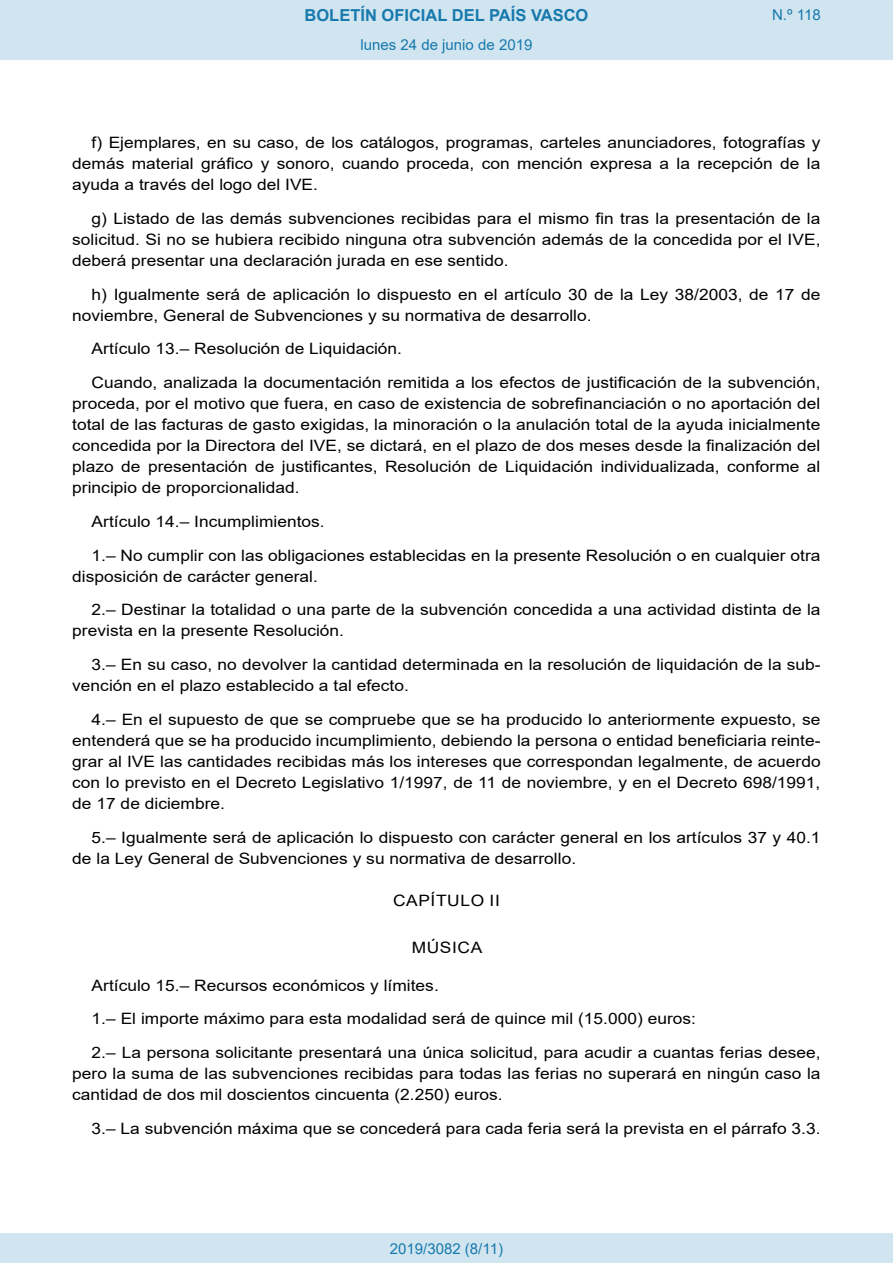
<style>
.page{position:relative;width:893px;height:1263px;background:#fff}
.page>*{position:absolute;margin:0;border:0;box-sizing:border-box;transform-origin:0 0}
.t1{font:700 16.5px "Arial";color:#1879ad}
.BOPVDetalle{font:15.6px/21px "Arial";color:#000;text-align:justify;scale:1.11 1}
.BOPVClave{font:15.6px "Arial";letter-spacing:.035em;color:#000;scale:1.11 1}
.Paginacion_Centro{font:15px "Arial";color:#1879ad}
</style>
<div class="page">
<div style="left:0;top:0;width:893px;height:60px;background:#d0e5f0"></div>
<div style="left:0;top:1233px;width:893px;height:30px;background:#d0e5f0"></div>
<p class="t1" style="left:305px;top:3px;width:285px">BOLETÍN OFICIAL DEL PAÍS VASCO</p>
<p class="Paginacion_Centro" style="left:361px;top:35px;width:173px">lunes 24 de junio de 2019</p>
<p class="Paginacion_Centro" style="left:772px;top:5px;width:50px">N.º 118</p>
<p class="BOPVDetalle" style="left:72px;top:132px;width:676px;text-indent:19px">f) Ejemplares, en su caso, de los catálogos, programas, carteles anunciadores, fotografías y demás material gráfico y sonoro, cuando proceda, con mención expresa a la recepción de la ayuda a través del logo del IVE.</p>
<p class="BOPVDetalle" style="left:72px;top:208px;width:676px;text-indent:19px">g) Listado de las demás subvenciones recibidas para el mismo fin tras la presentación de la solicitud. Si no se hubiera recibido ninguna otra subvención además de la concedida por el IVE, deberá presentar una declaración jurada en ese sentido.</p>
<p class="BOPVDetalle" style="left:72px;top:284px;width:675px;text-indent:19px">h) Igualmente será de aplicación lo dispuesto en el artículo 30 de la Ley 38/2003, de 17 de noviembre, General de Subvenciones y su normativa de desarrollo.</p>
<p class="BOPVDetalle" style="left:92px;top:338px;width:281px">Artículo 13.– Resolución de Liquidación.</p>
<p class="BOPVDetalle" style="left:72px;top:372px;width:676px;text-indent:19px">Cuando, analizada la documentación remitida a los efectos de justificación de la subvención, proceda, por el motivo que fuera, en caso de existencia de sobrefinanciación o no aportación del total de las facturas de gasto exigidas, la minoración o la anulación total de la ayuda inicialmente concedida por la Directora del IVE, se dictará, en el plazo de dos meses desde la finalización del plazo de presentación de justificantes, Resolución de Liquidación individualizada, conforme al principio de proporcionalidad.</p>
<p class="BOPVDetalle" style="left:92px;top:511px;width:211px">Artículo 14.– Incumplimientos.</p>
<p class="BOPVDetalle" style="left:72px;top:545px;width:675px;text-indent:19px">1.– No cumplir con las obligaciones establecidas en la presente Resolución o en cualquier otra disposición de carácter general.</p>
<p class="BOPVDetalle" style="left:72px;top:599px;width:676px;text-indent:19px">2.– Destinar la totalidad o una parte de la subvención concedida a una actividad distinta de la prevista en la presente Resolución.</p>
<p class="BOPVDetalle" style="left:72px;top:654px;width:676px;text-indent:19px">3.– En su caso, no devolver la cantidad determinada en la resolución de liquidación de la sub&shy;vención en el plazo establecido a tal efecto.</p>
<p class="BOPVDetalle" style="left:72px;top:709px;width:676px;text-indent:19px">4.– En el supuesto de que se compruebe que se ha producido lo anteriormente expuesto, se entenderá que se ha producido incumplimiento, debiendo la persona o entidad beneficiaria reinte&shy;grar al IVE las cantidades recibidas más los intereses que correspondan legalmente, de acuerdo con lo previsto en el Decreto Legislativo 1/1997, de 11 de noviembre, y en el Decreto 698/1991, de 17 de diciembre.</p>
<p class="BOPVDetalle" style="left:72px;top:827px;width:675px;text-indent:19px">5.– Igualmente será de aplicación lo dispuesto con carácter general en los artículos 37 y 40.1 de la Ley General de Subvenciones y su normativa de desarrollo.</p>
<p class="BOPVClave" style="left:393px;top:890px;width:98px">CAPÍTULO II</p>
<p class="BOPVClave" style="left:412px;top:936px;width:65px">MÚSICA</p>
<p class="BOPVDetalle" style="left:92px;top:974px;width:314px">Artículo 15.– Recursos económicos y límites.</p>
<p class="BOPVDetalle" style="left:92px;top:1008px;width:546px">1.– El importe máximo para esta modalidad será de quince mil (15.000) euros:</p>
<p class="BOPVDetalle" style="left:72px;top:1042px;width:676px;text-indent:19px">2.– La persona solicitante presentará una única solicitud, para acudir a cuantas ferias desee, pero la suma de las subvenciones recibidas para todas las ferias no superará en ningún caso la cantidad de dos mil doscientos cincuenta (2.250) euros.</p>
<p class="BOPVDetalle" style="left:92px;top:1118px;width:658px">3.– La subvención máxima que se concederá para cada feria será la prevista en el párrafo 3.3.</p>
<p class="Paginacion_Centro" style="left:390px;top:1238px;width:115px">2019/3082 (8/11)</p>
</div>
